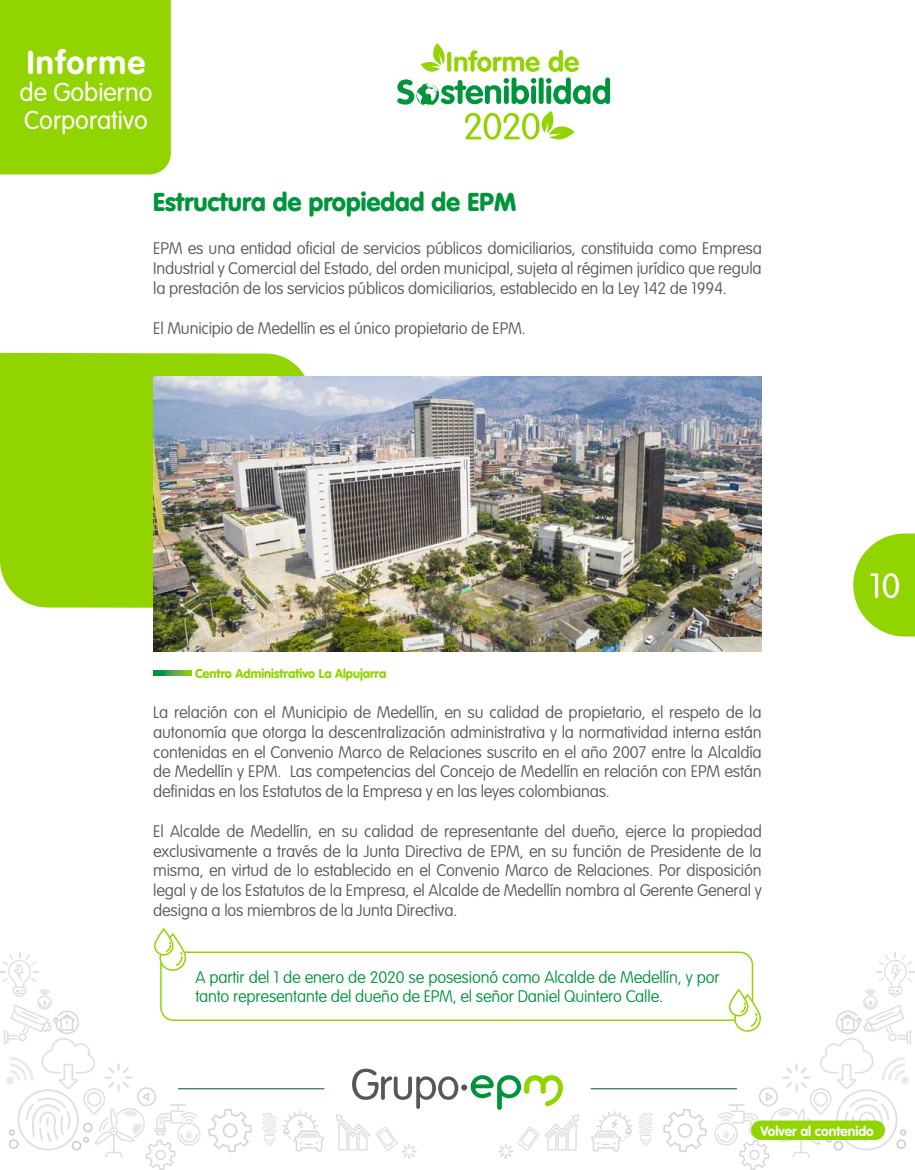
<style>
.page{position:relative;width:915px;height:1170px;background:#fff}
.page>*{position:absolute;margin:0;border:0;box-sizing:border-box;transform-origin:0 0}
.t1{font:300 34.5px "VAG Rounded Std";color:#fff}
.t2{font:700 32.55px "VAG Rounded Std";letter-spacing:.04em;color:#fff}
.t3{font:900 25.5px "VAG Rounded Std";color:#00943c}
.t4{font:300 25.5px/27px "VAG Rounded Std";color:#fff}
.t5{font:100 16.5px/19.8px "VAG Rounded Std";letter-spacing:-.01em;color:#575757;text-align:justify}
.t6{font:100 16.5px/19.8px "VAG Rounded Std";letter-spacing:-.01em;color:#00943c}
.t7{font:700 13.65px "VAG Rounded Std";color:#fff}
.t8{font:900 12.6px "VAG Rounded Std";color:#91d400}
</style>
<div class="page">
<svg style="left:591px;top:1111px;width:41px;height:40px"></svg>
<div style="left:714px;top:1122px;width:23px;height:23px;border:2px solid #9b9a9a;border-radius:50%"></div>
<svg style="left:663px;top:1109px;width:43px;height:43px"></svg>
<svg style="left:639px;top:1113px;width:13px;height:32px"></svg>
<svg style="left:282px;top:1111px;width:41px;height:40px"></svg>
<div style="left:177px;top:1122px;width:23px;height:23px;border:2px solid #9b9a9a;border-radius:50%"></div>
<svg style="left:208px;top:1109px;width:44px;height:43px"></svg>
<svg style="left:262px;top:1113px;width:14px;height:32px"></svg>
<div style="left:0;top:0;width:171px;height:174px;background:#91d400"></div>
<div style="left:0;top:353px;width:305px;height:255px;background:#91d400"></div>
<div style="left:160px;top:951px;width:593px;height:69px;border:2px solid #91d400;border-radius:13px"></div>
<svg style="left:0;top:928px;width:199px;height:241px"></svg>
<svg style="left:716px;top:951px;width:198px;height:218px"></svg>
<svg style="left:397px;top:43px;width:213px;height:97px"></svg>
<svg style="left:336px;top:1068px;width:243px;height:90px"></svg>
<hr style="left:590px;top:1088px;width:146px;height:1px;background:#00572e">
<hr style="left:178px;top:1088px;width:146px;height:1px;background:#00572e">
<div style="left:750px;top:1120px;width:134px;height:19px;background:#91d400;border-radius:10px"></div>
<img style="left:153px;top:376px;width:608px;height:275px">
<svg style="left:153px;top:670px;width:38px;height:5px"></svg>
<svg style="left:853px;top:533px;width:61px;height:104px"></svg>
<h2 class="t2" style="left:27px;top:44px;width:120px">Informe</h2>
<h3 class="t4" style="left:19px;top:80px;width:134px">de Gobierno<br>Corporativo</h3>
<h3 class="t3" style="left:153px;top:187px;width:364px">Estructura de propiedad de EPM</h3>
<p class="t5" style="left:153px;top:239px;width:610px">EPM es una entidad oficial de servicios públicos domiciliarios, constituida como Empresa Industrial y Comercial del Estado, del orden municipal, sujeta al régimen jurídico que regula la prestación de los servicios públicos domiciliarios, establecido en la Ley 142 de 1994.</p>
<p class="t5" style="left:153px;top:318px;width:374px">El Municipio de Medellín es el único propietario de EPM.</p>
<p class="t8" style="left:195px;top:666px;width:193px">Centro Administrativo La Alpujarra</p>
<p class="t5" style="left:153px;top:702px;width:610px">La relación con el Municipio de Medellín, en su calidad de propietario, el respeto de la autonomía que otorga la descentralización administrativa y la normatividad interna están contenidas en el Convenio Marco de Relaciones suscrito en el año 2007 entre la Alcaldía de Medellín y EPM. Las competencias del Concejo de Medellín en relación con EPM están definidas en los Estatutos de la Empresa y en las leyes colombianas.</p>
<p class="t5" style="left:153px;top:821px;width:610px">El Alcalde de Medellín, en su calidad de representante del dueño, ejerce la propiedad exclusivamente a través de la Junta Directiva de EPM, en su función de Presidente de la misma, en virtud de lo establecido en el Convenio Marco de Relaciones. Por disposición legal y de los Estatutos de la Empresa, el Alcalde de Medellín nombra al Gerente General y designa a los miembros de la Junta Directiva.</p>
<p class="t6" style="left:195px;top:967px;width:525px">A partir del 1 de enero de 2020 se posesionó como Alcalde de Medellín, y por tanto representante del dueño de EPM, el señor Daniel Quintero Calle.</p>
<h1 class="t1" style="left:869px;top:566px;width:32px">10</h1>
<p class="t7" style="left:760px;top:1122px;width:115px">Volver al contenido</p>
</div>
